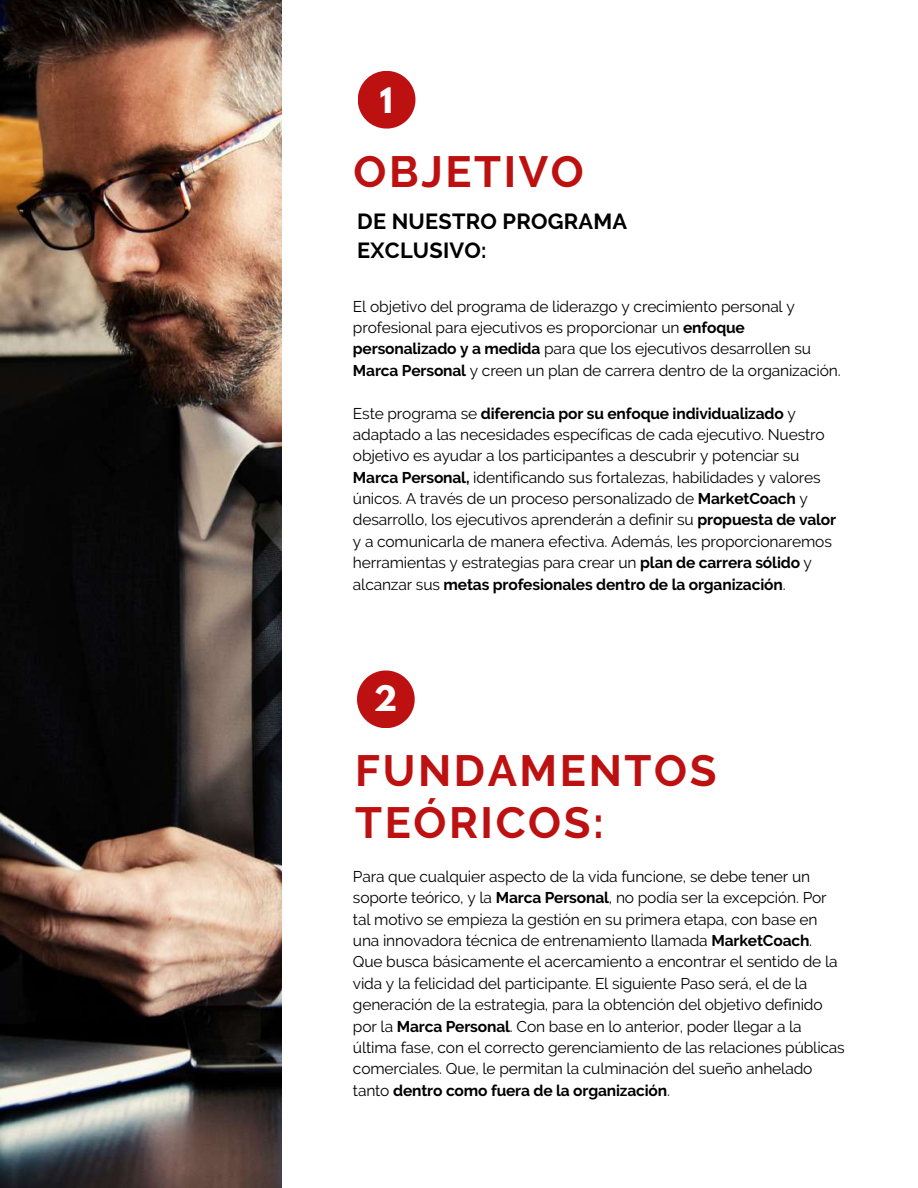
<style>
.page{position:relative;width:918px;height:1188px;background:#fff}
.page>*{position:absolute;margin:0;border:0;box-sizing:border-box;transform-origin:0 0}
.t1{font:700 43.65px/51.8px "Raleway";letter-spacing:.06em;color:#bd1010}
.t2{font:700 31.05px "League Spartan";color:#fff}
.t3{font:700 21.75px/29.2px "Raleway";letter-spacing:.01em;color:#000}
.t4{font:15.6px/21.3px "Raleway";letter-spacing:-.01em;color:#000}
.s1{font-weight:700}
</style>
<div class="page">
<img style="left:0;top:0;width:282px;height:1188px">
<svg style="left:357px;top:670px;width:58px;height:58px"></svg>
<svg style="left:358px;top:71px;width:57px;height:58px"></svg>
<h2 class="t2" style="left:380px;top:85px;width:14px">1</h2>
<h1 class="t1" style="left:354px;top:146px;width:232px">OBJETIVO</h1>
<h3 class="t3" style="left:357px;top:206px;width:271px">DE NUESTRO PROGRAMA<br>EXCLUSIVO:</h3>
<p class="t4" style="left:353px;top:295px;width:489px">El objetivo del programa de liderazgo y crecimiento personal y profesional para ejecutivos es proporcionar un <span class="s1">enfoque personalizado y a medida</span> para que los ejecutivos desarrollen su <span class="s1">Marca Personal</span> y creen un plan de carrera dentro de la organización.</p>
<p class="t4" style="left:353px;top:402px;width:485px">Este programa se <span class="s1">diferencia por su enfoque individualizado</span> y adaptado a las necesidades específicas de cada ejecutivo. Nuestro objetivo es ayudar a los participantes a descubrir y potenciar su <span class="s1">Marca Personal,</span> identificando sus fortalezas, habilidades y valores únicos. A través de un proceso personalizado de <span class="s1">MarketCoach</span> y desarrollo, los ejecutivos aprenderán a definir su <span class="s1">propuesta de valor </span>y a comunicarla de manera efectiva. Además, les proporcionaremos herramientas y estrategias para crear un <span class="s1">plan de carrera sólido</span> y alcanzar sus <span class="s1">metas profesionales dentro de la organización</span>.</p>
<h2 class="t2" style="left:374px;top:683px;width:25px">2</h2>
<h1 class="t1" style="left:355px;top:745px;width:363px">FUNDAMENTOS<br>TEÓRICOS:</h1>
<p class="t4" style="left:353px;top:866px;width:493px">Para que cualquier aspecto de la vida funcione, se debe tener un soporte teórico, y la <span class="s1">Marca Personal</span>, no podía ser la excepción. Por tal motivo se empieza la gestión en su primera etapa, con base en una innovadora técnica de entrenamiento llamada <span class="s1">MarketCoach</span>.<br>Que busca básicamente el acercamiento a encontrar el sentido de la vida y la felicidad del participante. El siguiente Paso será, el de la generación de la estrategia, para la obtención del objetivo definido por la <span class="s1">Marca Personal</span>. Con base en lo anterior, poder llegar a la última fase, con el correcto gerenciamiento de las relaciones públicas comerciales. Que, le permitan la culminación del sueño anhelado tanto <span class="s1">dentro como fuera de la organización</span>.</p>
</div>
